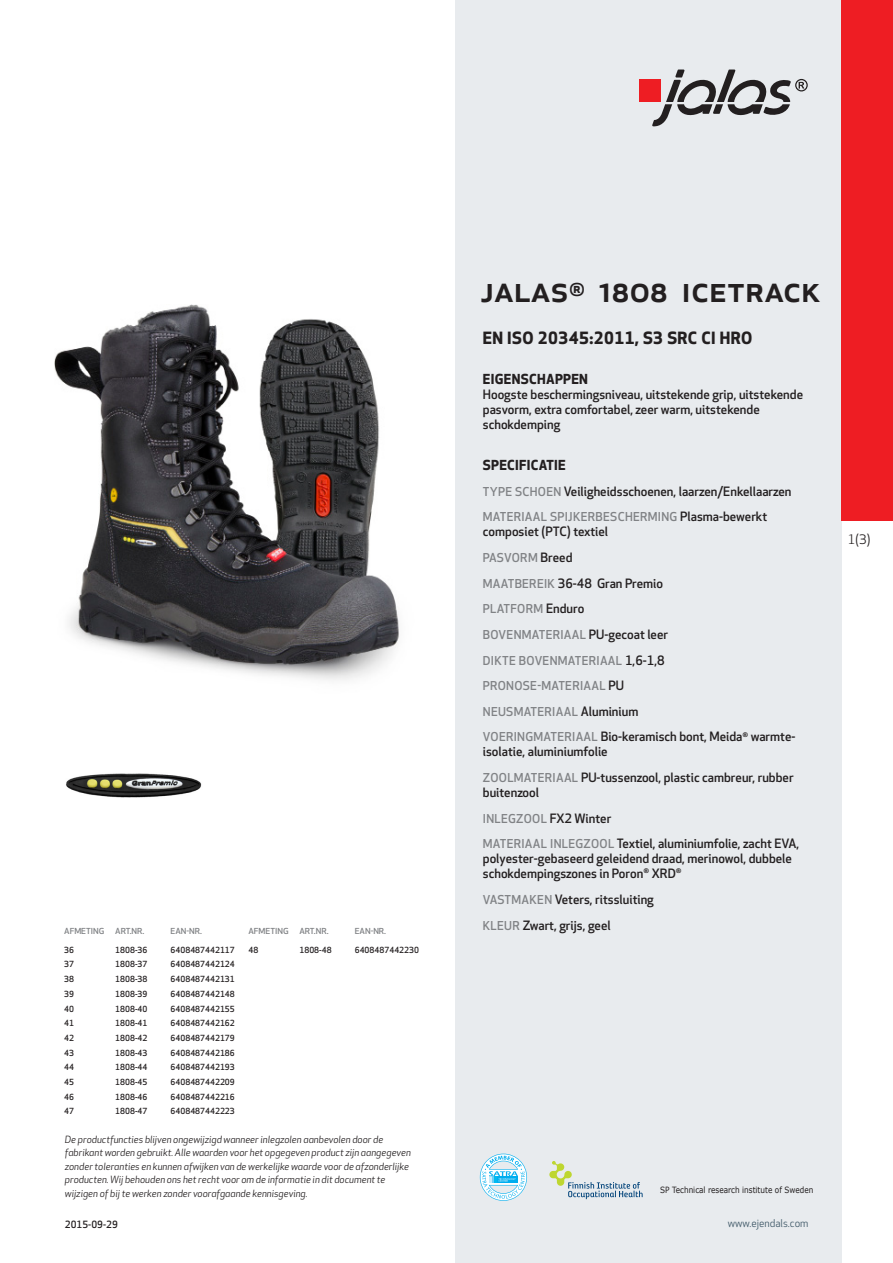
<style>
.page{position:relative;width:893px;height:1263px;background:#fff}
.page>*{position:absolute;margin:0;border:0;box-sizing:border-box;transform-origin:0 0}
.prodname{font:500 36px "Apex New";color:#231f20}
.Funktion_body{font:700 16.5px "Apex New";letter-spacing:.025em;color:#231f20}
.Funktion_body-2{font:700 13.5px "Apex New";letter-spacing:.025em;color:#231f20}
.t1{font:12.75px "Apex New";color:#231f20}
.Funktion_body-3{font:500 12.6px/15px "Apex New";color:#231f20}
.Funktion_body-4{font:500 12px "Apex New";letter-spacing:.025em;color:#808285}
.t2{font:10.5px "Apex New";color:#405968}
.t3{font:italic 9.75px/13.5px "Apex New";color:#231f20}
.Sidfot_datum{font:500 9.75px "Apex New";color:#231f20}
.t4{font:8.55px "Verdana";color:#231f20;scale:.85 1}
.ArticleTable_body{font:500 8.25px "Apex New";color:#231f20}
.ArticeTable_header{font:500 8.1px "Apex New";color:#808285;scale:1.06 1}
.s1{font-size:12px;color:#808285}
.s2{font-size:12.6px;color:#231f20}
</style>
<div class="page">
<div style="left:455px;top:0;width:387px;height:1263px;background:#e8ebee"></div>
<svg style="left:549px;top:1161px;width:94px;height:38px"></svg>
<svg style="left:480px;top:1154px;width:47px;height:47px"></svg>
<div style="left:639px;top:80px;width:22px;height:22px;background:#ee1d23"></div>
<svg style="left:652px;top:70px;width:156px;height:56px"></svg>
<div style="left:842px;top:0;width:51px;height:520px;background:#ee1d23"></div>
<img style="left:54px;top:304px;width:345px;height:376px">
<img style="left:66px;top:773px;width:136px;height:25px">
<p class="ArticeTable_header" style="left:64px;top:925px;width:39px">AFMETING</p>
<p class="ArticeTable_header" style="left:115px;top:925px;width:29px">ART.NR.</p>
<p class="ArticeTable_header" style="left:171px;top:925px;width:31px">EAN-NR.</p>
<p class="ArticleTable_body" style="left:64px;top:944px;width:11px">36</p>
<p class="ArticleTable_body" style="left:115px;top:944px;width:34px">1808-36</p>
<p class="ArticleTable_body" style="left:171px;top:944px;width:66px">6408487442117</p>
<p class="ArticleTable_body" style="left:64px;top:959px;width:11px">37</p>
<p class="ArticleTable_body" style="left:115px;top:959px;width:34px">1808-37</p>
<p class="ArticleTable_body" style="left:171px;top:959px;width:66px">6408487442124</p>
<p class="ArticleTable_body" style="left:64px;top:973px;width:11px">38</p>
<p class="ArticleTable_body" style="left:115px;top:973px;width:34px">1808-38</p>
<p class="ArticleTable_body" style="left:171px;top:973px;width:66px">6408487442131</p>
<p class="ArticleTable_body" style="left:64px;top:988px;width:11px">39</p>
<p class="ArticleTable_body" style="left:115px;top:988px;width:34px">1808-39</p>
<p class="ArticleTable_body" style="left:171px;top:988px;width:66px">6408487442148</p>
<p class="ArticleTable_body" style="left:64px;top:1003px;width:11px">40</p>
<p class="ArticleTable_body" style="left:115px;top:1003px;width:34px">1808-40</p>
<p class="ArticleTable_body" style="left:171px;top:1003px;width:66px">6408487442155</p>
<p class="ArticleTable_body" style="left:64px;top:1018px;width:11px">41</p>
<p class="ArticleTable_body" style="left:115px;top:1018px;width:34px">1808-41</p>
<p class="ArticleTable_body" style="left:171px;top:1018px;width:66px">6408487442162</p>
<p class="ArticleTable_body" style="left:64px;top:1032px;width:11px">42</p>
<p class="ArticleTable_body" style="left:115px;top:1032px;width:34px">1808-42</p>
<p class="ArticleTable_body" style="left:171px;top:1032px;width:66px">6408487442179</p>
<p class="ArticleTable_body" style="left:64px;top:1047px;width:11px">43</p>
<p class="ArticleTable_body" style="left:115px;top:1047px;width:34px">1808-43</p>
<p class="ArticleTable_body" style="left:171px;top:1047px;width:66px">6408487442186</p>
<p class="ArticleTable_body" style="left:64px;top:1062px;width:11px">44</p>
<p class="ArticleTable_body" style="left:115px;top:1062px;width:34px">1808-44</p>
<p class="ArticleTable_body" style="left:171px;top:1062px;width:66px">6408487442193</p>
<p class="ArticleTable_body" style="left:64px;top:1076px;width:11px">45</p>
<p class="ArticleTable_body" style="left:115px;top:1076px;width:34px">1808-45</p>
<p class="ArticleTable_body" style="left:171px;top:1076px;width:66px">6408487442209</p>
<p class="ArticleTable_body" style="left:64px;top:1091px;width:11px">46</p>
<p class="ArticleTable_body" style="left:115px;top:1091px;width:34px">1808-46</p>
<p class="ArticleTable_body" style="left:171px;top:1091px;width:66px">6408487442216</p>
<p class="ArticleTable_body" style="left:64px;top:1106px;width:11px">47</p>
<p class="ArticleTable_body" style="left:115px;top:1106px;width:34px">1808-47</p>
<p class="ArticleTable_body" style="left:171px;top:1106px;width:66px">6408487442223</p>
<p class="ArticeTable_header" style="left:248px;top:925px;width:39px">AFMETING</p>
<p class="ArticeTable_header" style="left:299px;top:925px;width:29px">ART.NR.</p>
<p class="ArticeTable_header" style="left:355px;top:925px;width:31px">EAN-NR.</p>
<p class="ArticleTable_body" style="left:248px;top:944px;width:11px">48</p>
<p class="ArticleTable_body" style="left:299px;top:944px;width:34px">1808-48</p>
<p class="ArticleTable_body" style="left:355px;top:944px;width:66px">6408487442230</p>
<p class="t3" style="left:65px;top:1132px;width:347px">De productfuncties blijven ongewijzigd wanneer inlegzolen aanbevolen door de fabrikant worden gebruikt. Alle waarden voor het opgegeven product zijn aangegeven zonder toleranties en kunnen afwijken van de werkelijke waarde voor de afzonderlijke producten. Wij behouden ons het recht voor om de informatie in dit document te wijzigen of bij te werken zonder voorafgaande kennisgeving.</p>
<p class="Sidfot_datum" style="left:65px;top:1218px;width:54px">2015-09-29</p>
<p class="prodname" style="left:480px;top:265px;width:342px">JALAS<sup>®</sup> 1808 IceTrack</p>
<p class="Funktion_body" style="left:483px;top:326px;width:271px">EN ISO 20345:2011, S3 SRC CI HRO</p>
<p class="Funktion_body-2" style="left:483px;top:370px;width:107px">EIGENSCHAPPEN</p>
<p class="Funktion_body-3" style="left:483px;top:387px;width:322px">Hoogste beschermingsniveau, uitstekende grip, uitstekende pasvorm, extra comfortabel, zeer warm, uitstekende schokdemping</p>
<p class="Funktion_body-2" style="left:483px;top:455px;width:84px">SPECIFICATIE</p>
<p class="Funktion_body-3" style="left:483px;top:483px;width:310px"><span class="s1">TYPE SCHOEN</span> Veiligheidsschoenen, laarzen/Enkellaarzen</p>
<p class="Funktion_body-4" style="left:483px;top:509px;width:286px">MATERIAAL SPIJKERBESCHERMING <span class="s2">Plasma-bewerkt</span></p>
<p class="Funktion_body-3" style="left:483px;top:524px;width:127px">composiet (PTC) textiel</p>
<p class="Funktion_body-4" style="left:483px;top:550px;width:91px">PASVORM <span class="s2">Breed</span></p>
<p class="Funktion_body-3" style="left:483px;top:575px;width:182px"><span class="s1">MAATBEREIK</span> 36-48 Gran Premio</p>
<p class="Funktion_body-4" style="left:483px;top:601px;width:103px">PLATFORM <span class="s2">Enduro</span></p>
<p class="Funktion_body-4" style="left:483px;top:626px;width:187px">BOVENMATERIAAL <span class="s2">PU-gecoat leer</span></p>
<p class="Funktion_body-4" style="left:483px;top:652px;width:183px">DIKTE BOVENMATERIAAL <span class="s2">1,6-1,8</span></p>
<p class="Funktion_body-4" style="left:483px;top:678px;width:143px">PRONOSE-MATERIAAL <span class="s2">PU</span></p>
<p class="Funktion_body-4" style="left:483px;top:703px;width:157px">NEUSMATERIAAL <span class="s2">Aluminium</span></p>
<p class="Funktion_body-3" style="left:483px;top:729px;width:314px"><span class="s1">VOERINGMATERIAAL</span> Bio-keramisch bont, Meida<sup>®</sup> warmte&shy;isolatie, aluminiumfolie</p>
<p class="Funktion_body-3" style="left:483px;top:770px;width:312px"><span class="s1">ZOOLMATERIAAL</span> PU-tussenzool, plastic cambreur, rubber buitenzool</p>
<p class="Funktion_body-4" style="left:483px;top:810px;width:130px">INLEGZOOL <span class="s2">FX2 Winter</span></p>
<p class="Funktion_body-3" style="left:483px;top:836px;width:318px"><span class="s1">MATERIAAL INLEGZOOL</span> Textiel, aluminiumfolie, zacht EVA, polyester-gebaseerd geleidend draad, merinowol, dubbele schokdempingszones in Poron<sup>®</sup> XRD<sup>®</sup></p>
<p class="Funktion_body-3" style="left:483px;top:892px;width:173px"><span class="s1">VASTMAKEN</span> Veters, ritssluiting</p>
<p class="Funktion_body-3" style="left:483px;top:917px;width:129px"><span class="s1">KLEUR</span> Zwart, grijs, geel</p>
<p class="t1" style="left:848px;top:531px;width:24px">1(3)</p>
<p class="t4" style="left:660px;top:1184px;width:182px">SP Technical research institute of Sweden</p>
<p class="t2" style="left:728px;top:1217px;width:82px">www.ejendals.com</p>
</div>
